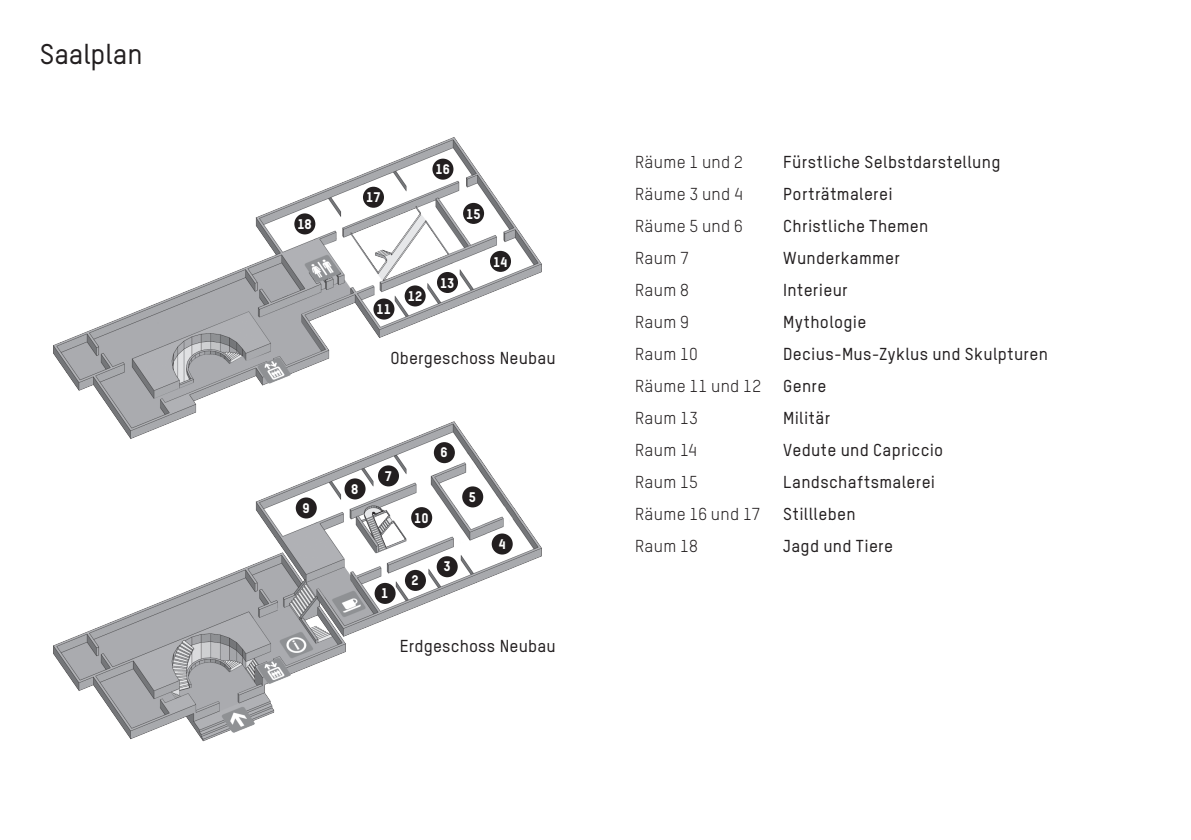
<style>
.page{position:relative;width:1191px;height:840px;background:#fff}
.page>*{position:absolute;margin:0;border:0;box-sizing:border-box;transform-origin:0 0}
.t1{font:500 28px "TSTARPRO";color:#231f20}
.t2{font:500 17px "TSTARPRO";letter-spacing:.02em;color:#231f20}
.t3{font:17px "TSTARPRO";letter-spacing:.015em;color:#231f20}
.t4{font:13.8px "TSTARPRO Headline";color:#fff}
</style>
<div class="page">
<img style="left:53px;top:499px;width:489px;height:243px">
<div style="left:374px;top:582px;width:21px;height:21px;background:#231f20;border-radius:50%"></div>
<div style="left:405px;top:569px;width:21px;height:21px;background:#231f20;border-radius:50%"></div>
<div style="left:437px;top:556px;width:21px;height:21px;background:#231f20;border-radius:50%"></div>
<div style="left:492px;top:533px;width:21px;height:21px;background:#231f20;border-radius:50%"></div>
<div style="left:462px;top:486px;width:21px;height:21px;background:#231f20;border-radius:50%"></div>
<div style="left:296px;top:497px;width:21px;height:21px;background:#231f20;border-radius:50%"></div>
<div style="left:411px;top:507px;width:21px;height:21px;background:#231f20;border-radius:50%"></div>
<img style="left:53px;top:137px;width:489px;height:362px">
<div style="left:373px;top:298px;width:21px;height:21px;background:#231f20;border-radius:50%"></div>
<div style="left:405px;top:285px;width:21px;height:21px;background:#231f20;border-radius:50%"></div>
<div style="left:437px;top:272px;width:21px;height:21px;background:#231f20;border-radius:50%"></div>
<div style="left:490px;top:251px;width:21px;height:21px;background:#231f20;border-radius:50%"></div>
<div style="left:463px;top:203px;width:21px;height:21px;background:#231f20;border-radius:50%"></div>
<div style="left:432px;top:158px;width:21px;height:21px;background:#231f20;border-radius:50%"></div>
<div style="left:363px;top:187px;width:21px;height:21px;background:#231f20;border-radius:50%"></div>
<div style="left:294px;top:213px;width:21px;height:21px;background:#231f20;border-radius:50%"></div>
<h1 class="t1" style="left:40px;top:36px;width:104px">Saalplan</h1>
<p class="t4" style="left:297px;top:215px;width:16px">18</p>
<p class="t4" style="left:302px;top:499px;width:9px">9</p>
<p class="t4" style="left:366px;top:189px;width:16px">17</p>
<p class="t4" style="left:376px;top:300px;width:16px">11</p>
<p class="t4" style="left:435px;top:161px;width:16px">16</p>
<p class="t4" style="left:466px;top:205px;width:16px">15</p>
<p class="t4" style="left:408px;top:287px;width:16px">12</p>
<p class="t4" style="left:440px;top:274px;width:16px">13</p>
<p class="t4" style="left:493px;top:253px;width:16px">14</p>
<p class="t2" style="left:390px;top:347px;width:167px">Obergeschoss Neubau</p>
<p class="t4" style="left:351px;top:480px;width:9px">8</p>
<p class="t4" style="left:385px;top:467px;width:9px">7</p>
<p class="t4" style="left:381px;top:584px;width:9px">1</p>
<p class="t4" style="left:440px;top:443px;width:9px">6</p>
<p class="t4" style="left:414px;top:509px;width:16px">10</p>
<p class="t4" style="left:412px;top:571px;width:9px">2</p>
<p class="t4" style="left:443px;top:557px;width:9px">3</p>
<p class="t4" style="left:469px;top:488px;width:9px">5</p>
<p class="t4" style="left:498px;top:535px;width:9px">4</p>
<p class="t2" style="left:400px;top:634px;width:157px">Erdgeschoss Neubau</p>
<p class="t3" style="left:635px;top:152px;width:109px">Räume 1 und 2</p>
<p class="t2" style="left:783px;top:151px;width:219px">Fürstliche Selbstdarstellung</p>
<p class="t3" style="left:635px;top:184px;width:109px">Räume 3 und 4</p>
<p class="t2" style="left:783px;top:183px;width:111px">Porträtmalerei</p>
<p class="t3" style="left:635px;top:216px;width:109px">Räume 5 und 6</p>
<p class="t2" style="left:783px;top:215px;width:147px">Christliche Themen</p>
<p class="t3" style="left:635px;top:248px;width:55px">Raum 7</p>
<p class="t2" style="left:783px;top:247px;width:118px">Wunderkammer</p>
<p class="t3" style="left:635px;top:280px;width:55px">Raum 8</p>
<p class="t2" style="left:783px;top:279px;width:66px">Interieur</p>
<p class="t3" style="left:635px;top:312px;width:55px">Raum 9</p>
<p class="t2" style="left:783px;top:311px;width:85px">Mythologie</p>
<p class="t3" style="left:635px;top:344px;width:64px">Raum 10</p>
<p class="t2" style="left:783px;top:343px;width:266px">Decius-Mus-Zyklus und Skulpturen</p>
<p class="t3" style="left:635px;top:376px;width:127px">Räume 11 und 12</p>
<p class="t2" style="left:783px;top:375px;width:45px">Genre</p>
<p class="t3" style="left:635px;top:408px;width:64px">Raum 13</p>
<p class="t2" style="left:783px;top:407px;width:48px">Militär</p>
<p class="t3" style="left:635px;top:440px;width:63px">Raum 14</p>
<p class="t2" style="left:783px;top:439px;width:162px">Vedute und Capriccio</p>
<p class="t3" style="left:635px;top:471px;width:64px">Raum 15</p>
<p class="t2" style="left:783px;top:471px;width:153px">Landschaftsmalerei</p>
<p class="t3" style="left:635px;top:503px;width:126px">Räume 16 und 17</p>
<p class="t2" style="left:783px;top:503px;width:74px">Stillleben</p>
<p class="t3" style="left:635px;top:535px;width:64px">Raum 18</p>
<p class="t2" style="left:783px;top:535px;width:111px">Jagd und Tiere</p>
</div>
